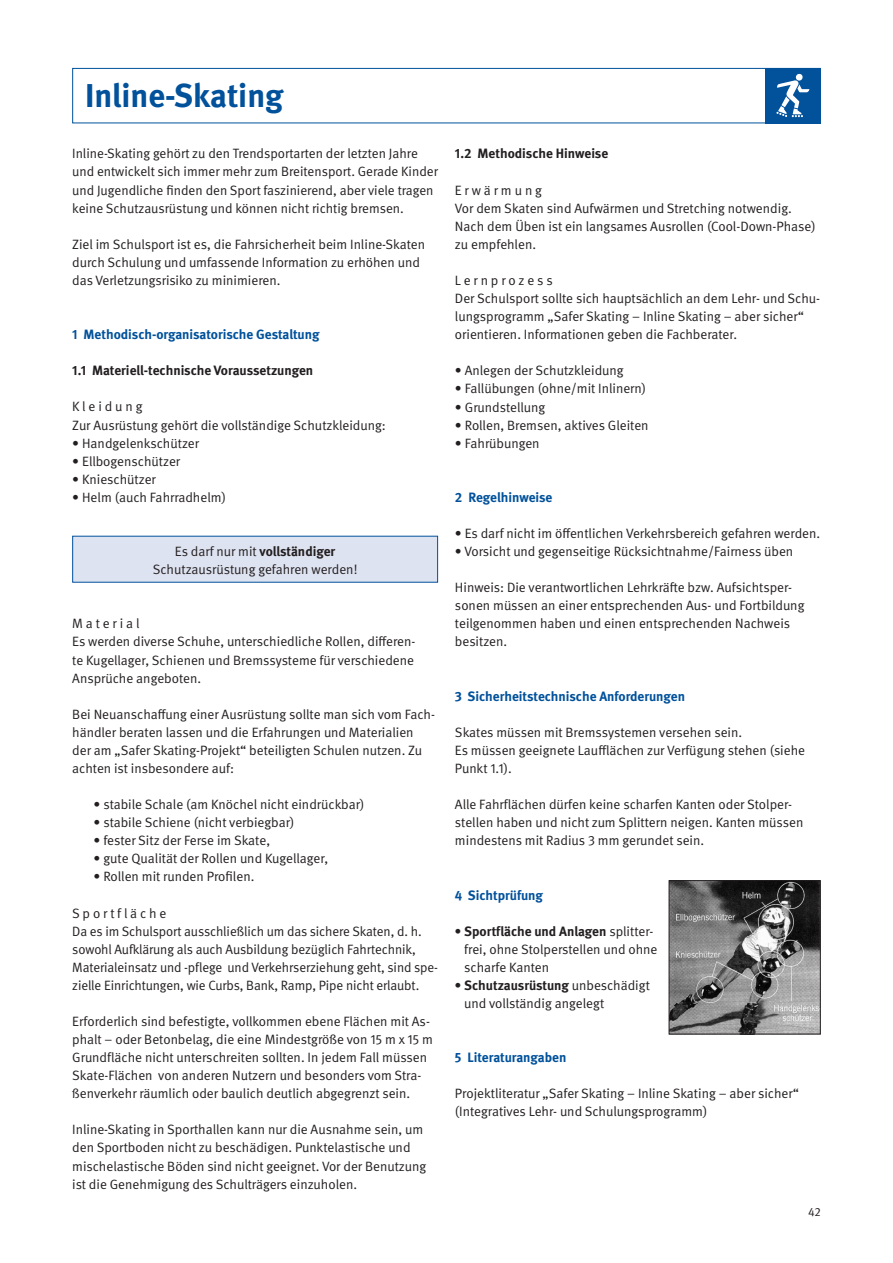
<style>
.page{position:relative;width:893px;height:1263px;background:#fff}
.page>*{position:absolute;margin:0;border:0;box-sizing:border-box;transform-origin:0 0}
.t1{font:700 33px "DGUV Meta";color:#01519b}
.t2{font:13.5px/18.1px "DGUV Meta";color:#231f20}
.t3{font:700 13.5px "DGUV Meta";color:#01519b}
.t4{font:700 13.5px "DGUV Meta";color:#231f20}
.t5{font:12px "DGUV Meta";color:#231f20}
.s1{font-weight:700}
</style>
<div class="page">
<div style="left:72px;top:536px;width:366px;height:47px;background:#dee3f1"></div>
<div style="left:72px;top:68px;width:749px;height:55px;border:1px solid #01519b"></div>
<div style="left:765px;top:68px;width:56px;height:55px;background:#01519b"></div>
<svg style="left:776px;top:73px;width:33px;height:44px"></svg>
<img style="left:671px;top:882px;width:148px;height:150px">
<div style="left:669px;top:880px;width:152px;height:154px;border:1px solid #231f20"></div>
<h1 class="t1" style="left:85px;top:76px;width:200px">Inline-Skating</h1>
<p class="t2" style="left:72px;top:145px;width:367px">Inline-Skating gehört zu den Trendsportarten der letzten Jahre und entwickelt sich immer mehr zum Breitensport. Gerade Kinder und Jugendliche finden den Sport faszinierend, aber viele tragen keine Schutzausrüstung und können nicht richtig bremsen.</p>
<p class="t2" style="left:72px;top:235px;width:354px">Ziel im Schulsport ist es, die Fahrsicherheit beim Inline-Skaten durch Schulung und umfassende Information zu erhöhen und das Verletzungsrisiko zu minimieren.</p>
<p class="t3" style="left:72px;top:326px;width:249px">1 Methodisch-organisatorische Gestaltung</p>
<p class="t4" style="left:72px;top:363px;width:242px">1.1 Materiell-technische Voraussetzungen</p>
<p class="t2" style="left:72px;top:398px;width:315px">K l e i d u n g<br>Zur Ausrüstung gehört die vollständige Schutzkleidung:</p>
<p class="t2" style="left:72px;top:434px;width:128px">• Handgelenkschützer</p>
<p class="t2" style="left:72px;top:452px;width:109px">• Ellbogenschützer</p>
<p class="t2" style="left:72px;top:470px;width:85px">• Knieschützer</p>
<p class="t2" style="left:72px;top:488px;width:155px">• Helm (auch Fahrradhelm)</p>
<p class="t2" style="left:153px;top:543px;width:206px;text-align:center">Es darf nur mit <span class="s1">vollständiger<br></span>Schutzausrüstung gefahren werden!</p>
<p class="t2" style="left:72px;top:615px;width:345px">M a t e r i a l<br>Es werden diverse Schuhe, unterschiedliche Rollen, differen&shy;te Kugellager, Schienen und Bremssysteme für verschiedene Ansprüche angeboten.</p>
<p class="t2" style="left:72px;top:705px;width:364px">Bei Neuanschaffung einer Ausrüstung sollte man sich vom Fach&shy;händler beraten lassen und die Erfahrungen und Materialien der am „Safer Skating-Projekt“ beteiligten Schulen nutzen. Zu achten ist insbesondere auf:</p>
<p class="t2" style="left:94px;top:796px;width:272px">• stabile Schale (am Knöchel nicht eindrückbar)</p>
<p class="t2" style="left:94px;top:814px;width:202px">• stabile Schiene (nicht verbiegbar)</p>
<p class="t2" style="left:94px;top:832px;width:178px">• fester Sitz der Ferse im Skate,</p>
<p class="t2" style="left:94px;top:850px;width:236px">• gute Qualität der Rollen und Kugellager,</p>
<p class="t2" style="left:94px;top:868px;width:162px">• Rollen mit runden Profilen.</p>
<p class="t2" style="left:72px;top:904px;width:367px">S p o r t f l ä c h e<br>Da es im Schulsport ausschließlich um das sichere Skaten, d. h. sowohl Aufklärung als auch Ausbildung bezüglich Fahrtechnik, Materialeinsatz und -pflege und Verkehrserziehung geht, sind spe&shy;zielle Einrichtungen, wie Curbs, Bank, Ramp, Pipe nicht erlaubt.</p>
<p class="t2" style="left:72px;top:1012px;width:362px">Erforderlich sind befestigte, vollkommen ebene Flächen mit As&shy;phalt – oder Betonbelag, die eine Mindestgröße von 15 m x 15 m Grundfläche nicht unterschreiten sollten. In jedem Fall müssen Skate-Flächen von anderen Nutzern und besonders vom Stra&shy;ßenverkehr räumlich oder baulich deutlich abgegrenzt sein.</p>
<p class="t2" style="left:72px;top:1121px;width:356px">Inline-Skating in Sporthallen kann nur die Ausnahme sein, um den Sportboden nicht zu beschädigen. Punktelastische und mischelastische Böden sind nicht geeignet. Vor der Benutzung ist die Genehmigung des Schulträgers einzuholen.</p>
<p class="t4" style="left:455px;top:146px;width:155px">1.2 Methodische Hinweise</p>
<p class="t2" style="left:455px;top:181px;width:362px">E r w ä r m u n g<br>Vor dem Skaten sind Aufwärmen und Stretching notwendig.<br>Nach dem Üben ist ein langsames Ausrollen (Cool-Down-Phase) zu empfehlen.</p>
<p class="t2" style="left:455px;top:272px;width:367px">L e r n p r o z e s s<br>Der Schulsport sollte sich hauptsächlich an dem Lehr- und Schu&shy;lungsprogramm „Safer Skating – Inline Skating – aber sicher“ orientieren. Informationen geben die Fachberater.</p>
<p class="t2" style="left:455px;top:362px;width:170px">• Anlegen der Schutzkleidung</p>
<p class="t2" style="left:455px;top:380px;width:193px">• Fallübungen (ohne/mit Inlinern)</p>
<p class="t2" style="left:455px;top:398px;width:92px">• Grundstellung</p>
<p class="t2" style="left:455px;top:416px;width:195px">• Rollen, Bremsen, aktives Gleiten</p>
<p class="t2" style="left:455px;top:434px;width:86px">• Fahrübungen</p>
<p class="t3" style="left:455px;top:489px;width:99px">2 Regelhinweise</p>
<p class="t2" style="left:455px;top:525px;width:367px">• Es darf nicht im öffentlichen Verkehrsbereich gefahren werden.</p>
<p class="t2" style="left:455px;top:543px;width:340px">• Vorsicht und gegenseitige Rücksichtnahme/Fairness üben</p>
<p class="t2" style="left:455px;top:579px;width:351px">Hinweis: Die verantwortlichen Lehrkräfte bzw. Aufsichtsper&shy;sonen müssen an einer entsprechenden Aus- und Fortbildung teilgenommen haben und einen entsprechenden Nachweis besitzen.</p>
<p class="t3" style="left:455px;top:688px;width:232px">3 Sicherheitstechnische Anforderungen</p>
<p class="t2" style="left:455px;top:723px;width:352px">Skates müssen mit Bremssystemen versehen sein.<br>Es müssen geeignete Laufflächen zur Verfügung stehen (siehe<br>Punkt 1.1).</p>
<p class="t2" style="left:455px;top:796px;width:350px">Alle Fahrflächen dürfen keine scharfen Kanten oder Stolper&shy;stellen haben und nicht zum Splittern neigen. Kanten müssen mindestens mit Radius 3 mm gerundet sein.</p>
<p class="t3" style="left:455px;top:887px;width:90px">4 Sichtprüfung</p>
<p class="t2" style="left:464px;top:922px;width:195px;text-indent:-9px"><span class="s1">• Sportfläche und Anlagen</span> splitter&shy;frei, ohne Stolperstellen und ohne scharfe Kanten</p>
<p class="t2" style="left:464px;top:976px;width:187px;text-indent:-9px"><span class="s1">• Schutzausrüstung</span> unbeschädigt und vollständig angelegt</p>
<p class="t3" style="left:455px;top:1049px;width:113px">5 Literaturangaben</p>
<p class="t2" style="left:455px;top:1085px;width:345px">Projektliteratur „Safer Skating – Inline Skating – aber sicher“ (Integratives Lehr- und Schulungsprogramm)</p>
<p class="t5" style="left:808px;top:1204px;width:14px">42</p>
</div>
